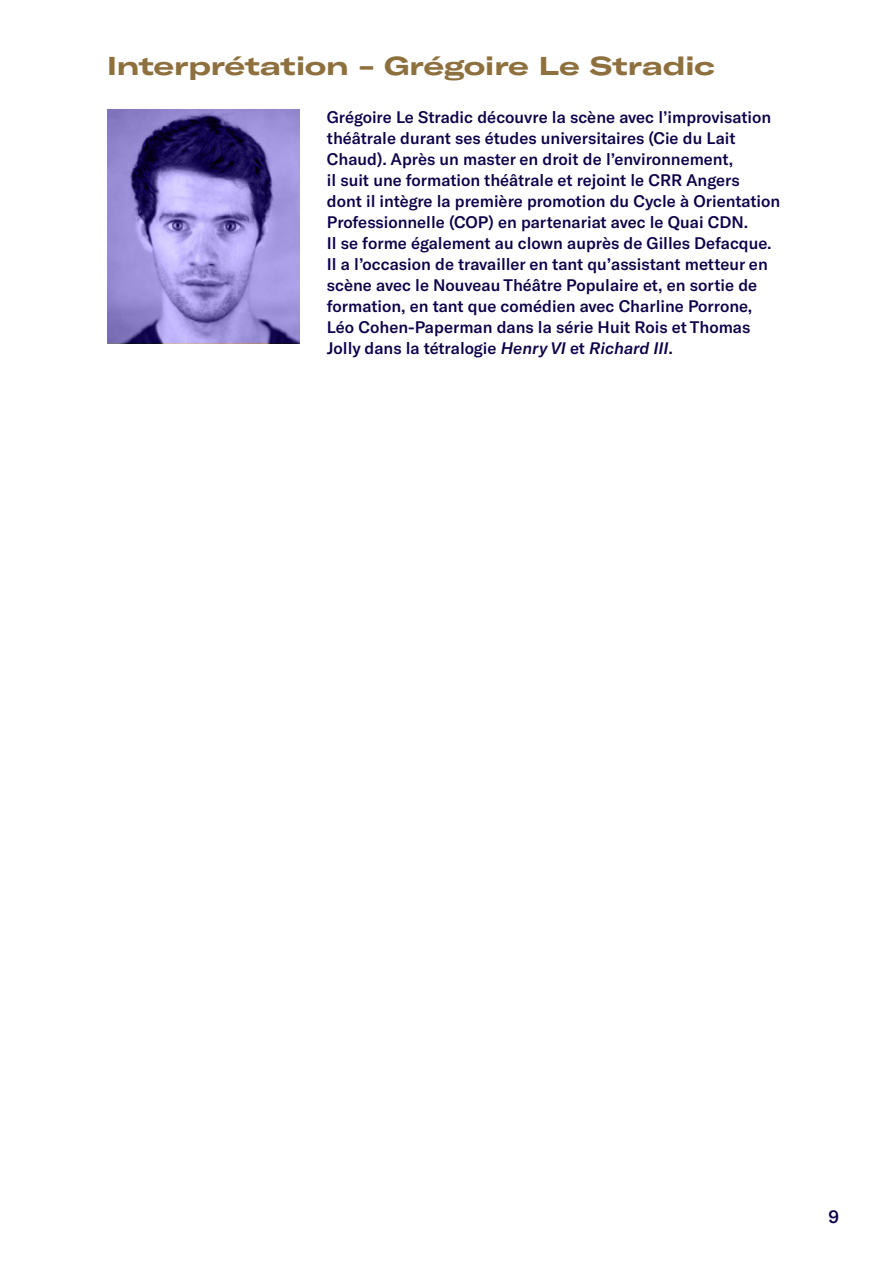
<style>
.page{position:relative;width:893px;height:1263px;background:#fff}
.page>*{position:absolute;margin:0;border:0;box-sizing:border-box;transform-origin:0 0}
.t1{font:700 expanded 25.5px "GT America";color:#8e703e}
.t2{font:500 18px "GT America";color:#0d0249}
.t3{font:500 16.5px/21px "GT America";color:#0d0249}
.s1{font-style:italic}
</style>
<div class="page">
<svg style="left:107px;top:110px;width:192px;height:233px;background:#857bc0"></svg>
<h1 class="t1" style="left:107px;top:50px;width:609px">Interprétation - Grégoire Le Stradic</h1>
<p class="t3" style="left:327px;top:106px;width:455px">Grégoire Le Stradic découvre la scène avec l’improvisation théâtrale durant ses études universitaires (Cie du Lait Chaud). Après un master en droit de l’environnement,<br>il suit une formation théâtrale et rejoint le CRR Angers<br>dont il intègre la première promotion du Cycle à Orientation Professionnelle (COP) en partenariat avec le Quai CDN.<br>Il se forme également au clown auprès de Gilles Defacque.<br>Il a l’occasion de travailler en tant qu’assistant metteur en scène avec le Nouveau Théâtre Populaire et, en sortie de formation, en tant que comédien avec Charline Porrone, Léo Cohen-Paperman dans la série Huit Rois et Thomas Jolly dans la tétralogie <span class="s1">Henry VI</span> et <span class="s1">Richard III</span>.</p>
<p class="t2" style="left:828px;top:1206px;width:12px">9</p>
</div>
